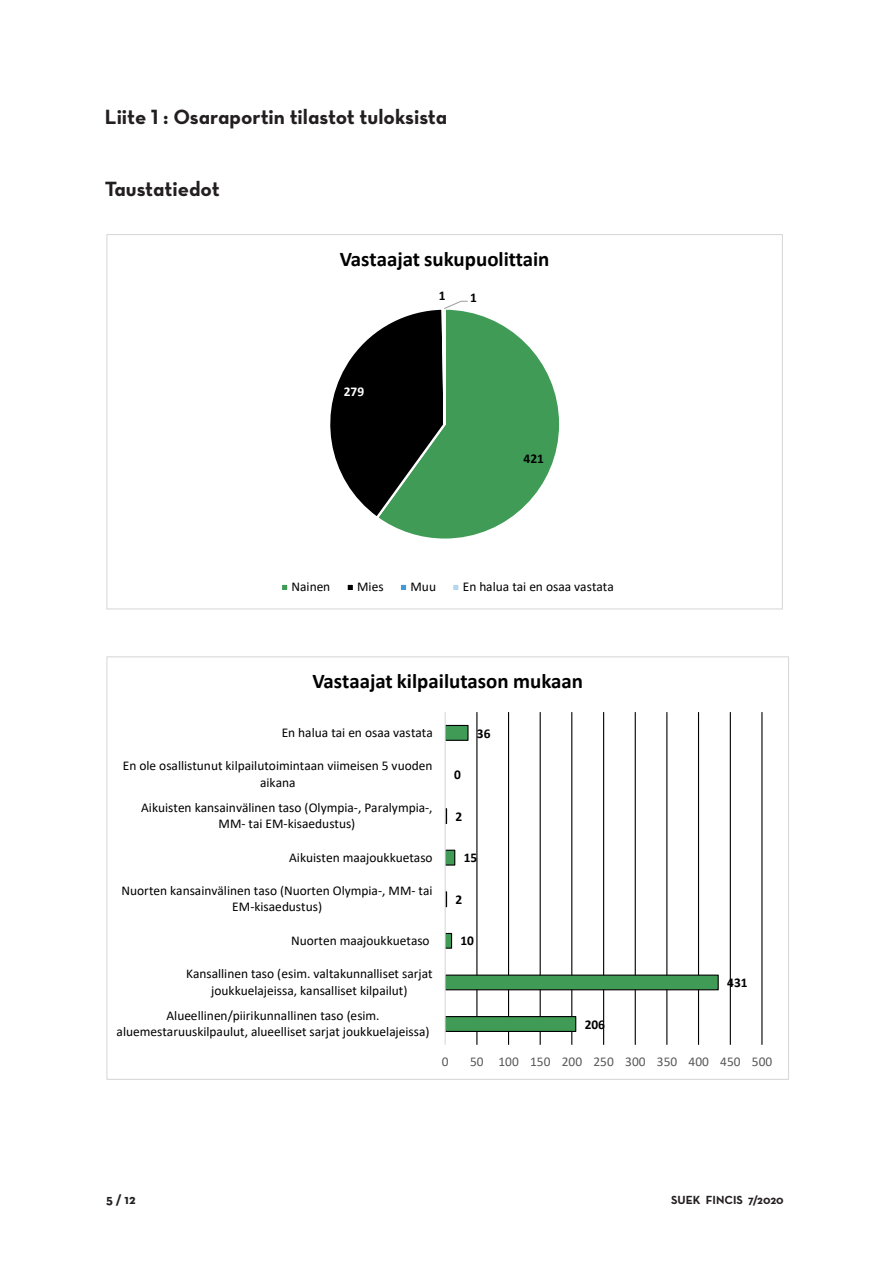
<style>
.page{position:relative;width:893px;height:1263px;background:#fff}
.page>*{position:absolute;margin:0;border:0;box-sizing:border-box;transform-origin:0 0}
.BB_väliotsikko_musta{font:21px "Neutra Text Bold Alt";color:#231f20}
.t1{font:700 20.85px "Calibri";color:#000}
.t2{font:700 13.5px "Neutra Text";color:#231f20}
.t3{font:13.35px/16.4px "Calibri";color:#000;text-align:center}
.t4{font:13.35px "Calibri";color:#595959}
.t5{font:700 13.35px "Calibri";color:#000}
.t6{font:700 13.35px "Calibri";color:#fff}
.t7{font:700 12px "Neutra Text";color:#231f20}
</style>
<div class="page">
<svg style="left:314px;top:300px;width:248px;height:357px"></svg>
<div style="left:281px;top:584px;width:7px;height:7px;background:#409b56"></div>
<div style="left:280px;top:583px;width:9px;height:9px;border:2px solid #fff"></div>
<div style="left:347px;top:584px;width:7px;height:7px;background:#000"></div>
<div style="left:345px;top:583px;width:10px;height:9px;border:2px solid #fff"></div>
<div style="left:400px;top:584px;width:7px;height:7px;background:#4398d8"></div>
<div style="left:399px;top:583px;width:9px;height:9px;border:2px solid #fff"></div>
<div style="left:452px;top:584px;width:7px;height:7px;background:#b4d6ef"></div>
<div style="left:451px;top:583px;width:10px;height:9px;border:2px solid #fff"></div>
<hr style="left:476px;top:712px;width:1px;height:333px;background:#000">
<hr style="left:508px;top:712px;width:1px;height:333px;background:#000">
<hr style="left:540px;top:712px;width:1px;height:333px;background:#000">
<hr style="left:571px;top:712px;width:1px;height:333px;background:#000">
<hr style="left:603px;top:712px;width:1px;height:333px;background:#000">
<hr style="left:635px;top:712px;width:1px;height:333px;background:#000">
<hr style="left:666px;top:712px;width:1px;height:333px;background:#000">
<hr style="left:698px;top:712px;width:1px;height:333px;background:#000">
<hr style="left:730px;top:712px;width:1px;height:333px;background:#000">
<hr style="left:761px;top:712px;width:1px;height:333px;background:#000">
<svg style="left:446px;top:724px;width:273px;height:308px"></svg>
<hr style="left:445px;top:712px;width:1px;height:333px;background:#d9d9d9">
<p class="BB_väliotsikko_musta" style="left:105px;top:104px;width:344px">Liite 1 : Osaraportin tilastot tuloksista</p>
<p class="BB_väliotsikko_musta" style="left:105px;top:176px;width:116px">Taustatiedot</p>
<p class="t1" style="left:340px;top:244px;width:211px">Vastaajat sukupuolittain</p>
<p class="t6" style="left:344px;top:382px;width:22px">279</p>
<p class="t5" style="left:439px;top:286px;width:8px">1</p>
<p class="t5" style="left:470px;top:288px;width:8px">1</p>
<p class="t5" style="left:524px;top:449px;width:22px">421</p>
<p class="t3" style="left:291px;top:578px;width:40px">Nainen</p>
<p class="t3" style="left:357px;top:578px;width:28px">Mies</p>
<p class="t3" style="left:410px;top:578px;width:27px">Muu</p>
<p class="t3" style="left:463px;top:578px;width:153px">En halua tai en osaa vastata</p>
<p class="t1" style="left:312px;top:666px;width:272px">Vastaajat kilpailutason mukaan</p>
<p class="t3" style="left:282px;top:724px;width:153px">En halua tai en osaa vastata</p>
<p class="t5" style="left:477px;top:724px;width:15px">36</p>
<p class="t3" style="left:123px;top:757px;width:311px">En ole osallistunut kilpailutoimintaan viimeisen 5 vuoden aikana</p>
<p class="t3" style="left:141px;top:799px;width:293px">Aikuisten kansainvälinen taso (Olympia-, Paralympia-,<br>MM- tai EM-kisaedustus)</p>
<p class="t3" style="left:289px;top:849px;width:145px">Aikuisten maajoukkuetaso</p>
<p class="t3" style="left:122px;top:882px;width:312px">Nuorten kansainvälinen taso (Nuorten Olympia-, MM- tai<br>EM-kisaedustus)</p>
<p class="t3" style="left:291px;top:932px;width:140px">Nuorten maajoukkuetaso</p>
<p class="t3" style="left:186px;top:965px;width:248px">Kansallinen taso (esim. valtakunnalliset sarjat joukkuelajeissa, kansalliset kilpailut)</p>
<p class="t3" style="left:117px;top:1007px;width:315px">Alueellinen/piirikunnallinen taso (esim. aluemestaruuskilpaulut, alueelliset sarjat joukkuelajeissa)</p>
<p class="t5" style="left:454px;top:765px;width:8px">0</p>
<p class="t5" style="left:455px;top:807px;width:8px">2</p>
<p class="t5" style="left:464px;top:848px;width:15px">15</p>
<p class="t5" style="left:455px;top:890px;width:8px">2</p>
<p class="t5" style="left:460px;top:931px;width:15px">10</p>
<p class="t5" style="left:585px;top:1015px;width:22px">206</p>
<p class="t5" style="left:727px;top:973px;width:22px">431</p>
<p class="t4" style="left:442px;top:1052px;width:8px">0</p>
<p class="t4" style="left:470px;top:1052px;width:304px">50 100 150 200 250 300 350 400 450 500</p>
<p class="t2" style="left:106px;top:1191px;width:31px">5 / 12</p>
<p class="t7" style="left:671px;top:1193px;width:114px">SUEK FINCIS 7/2020</p>
</div>
